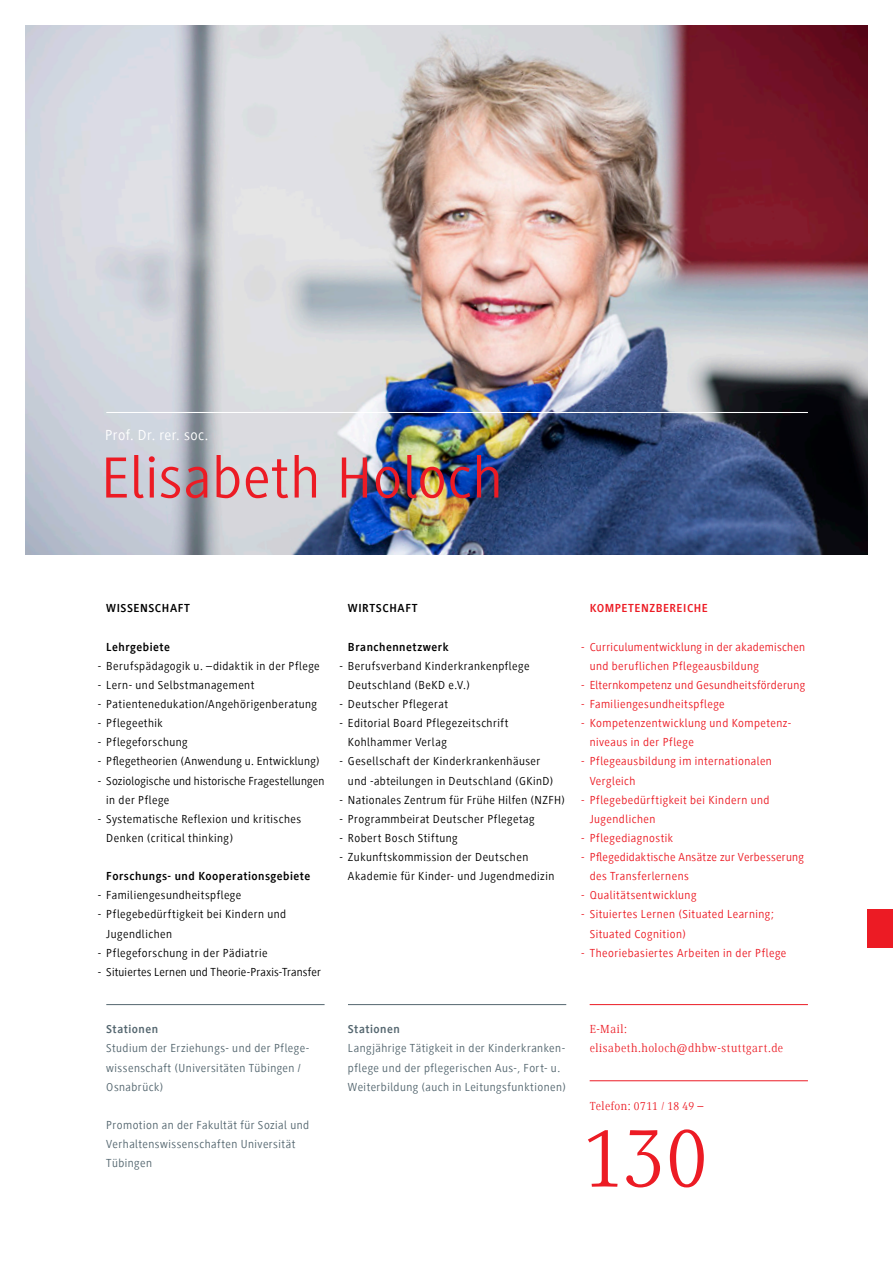
<style>
.page{position:relative;width:893px;height:1263px;background:#fff}
.page>*{position:absolute;margin:0;border:0;box-sizing:border-box;transform-origin:0 0}
.t1{font:85.5px "Generis Serif Com";color:#ec1b24}
.t2{font:60px "Generis Sans Com";letter-spacing:.015em;color:#ec1b24}
.t3{font:15px "Generis Sans Com";letter-spacing:.03em;color:#fff}
.t4{font:12px/19.2px "Generis Sans Com";letter-spacing:.04em;color:#000}
.t5{font:12px/19.2px "Generis Sans Com";letter-spacing:.04em;color:#ec1b24}
.t6{font:12px/19.2px "Generis Sans Com";letter-spacing:.04em;color:#54666f}
.t7{font:12px/19.2px "Generis Sans Com";letter-spacing:.015em;color:#000}
.t8{font:700 12px "Generis Sans Com";letter-spacing:.04em;color:#000}
.t9{font:12px/19.2px "Generis Serif Com";letter-spacing:.045em;color:#ec1b24}
.t10{font:700 12px "Generis Sans Com";letter-spacing:.04em;color:#54666f}
.t11{font:700 12px "Generis Sans Com";letter-spacing:.045em;color:#ec1b24}
</style>
<div class="page">
<img style="left:26px;top:26px;width:841px;height:529px">
<hr style="left:348px;top:1004px;width:218px;height:1px;background:#54666f">
<hr style="left:590px;top:1080px;width:218px;height:1px;background:#ec1b24">
<hr style="left:590px;top:1004px;width:218px;height:1px;background:#ec1b24">
<hr style="left:106px;top:1004px;width:219px;height:1px;background:#54666f">
<div style="left:867px;top:909px;width:26px;height:38px;background:#ec1b24"></div>
<hr style="left:106px;top:412px;width:702px;height:1px;background:#fff">
<p class="t3" style="left:105px;top:427px;width:105px">Prof. Dr. rer. soc.</p>
<h2 class="t2" style="left:101px;top:445px;width:403px">Elisabeth Holoch</h2>
<p class="t8" style="left:106px;top:602px;width:85px">WISSENSCHAFT</p>
<p class="t8" style="left:106px;top:640px;width:65px">Lehrgebiete</p>
<p class="t4" style="left:98px;top:656px;width:223px">- Berufspädagogik u. –didaktik in der Pflege</p>
<p class="t4" style="left:98px;top:675px;width:158px">- Lern- und Selbstmanagement</p>
<p class="t4" style="left:98px;top:694px;width:221px">- Patientenedukation/Angehörigenberatung</p>
<p class="t4" style="left:98px;top:714px;width:66px">- Pflegeethik</p>
<p class="t4" style="left:98px;top:733px;width:91px">- Pflegeforschung</p>
<p class="t4" style="left:98px;top:752px;width:224px">- Pflegetheorien (Anwendung u. Entwicklung)</p>
<p class="t7" style="left:106px;top:771px;width:219px;text-indent:-9px">- Soziologische und historische Fragestellungen in der Pflege</p>
<p class="t4" style="left:106px;top:809px;width:196px;text-indent:-9px">- Systematische Reflexion und kritisches<br>Denken (critical thinking)</p>
<p class="t8" style="left:106px;top:870px;width:205px">Forschungs- und Kooperationsgebiete</p>
<p class="t4" style="left:98px;top:886px;width:145px">- Familiengesundheitspflege</p>
<p class="t4" style="left:106px;top:905px;width:181px;text-indent:-9px">- Pflegebedürftigkeit bei Kindern und<br>Jugendlichen</p>
<p class="t4" style="left:98px;top:943px;width:171px">- Pflegeforschung in der Pädiatrie</p>
<p class="t7" style="left:98px;top:962px;width:225px">- Situiertes Lernen und Theorie-Praxis-Transfer</p>
<p class="t8" style="left:348px;top:602px;width:71px">WIRTSCHAFT</p>
<p class="t8" style="left:348px;top:640px;width:102px">Branchennetzwerk</p>
<p class="t4" style="left:348px;top:656px;width:183px;text-indent:-9px">- Berufsverband Kinderkrankenpflege<br>Deutschland (BeKD e.V.)</p>
<p class="t4" style="left:339px;top:694px;width:110px">- Deutscher Pflegerat</p>
<p class="t4" style="left:348px;top:714px;width:162px;text-indent:-9px">- Editorial Board Pflegezeitschrift<br>Kohlhammer Verlag</p>
<p class="t4" style="left:348px;top:752px;width:207px;text-indent:-9px">- Gesellschaft der Kinderkrankenhäuser und -abteilungen in Deutschland (GKinD)</p>
<p class="t4" style="left:339px;top:790px;width:227px">- Nationales Zentrum für Frühe Hilfen (NZFH)</p>
<p class="t4" style="left:339px;top:809px;width:197px">- Programmbeirat Deutscher Pflegetag</p>
<p class="t4" style="left:339px;top:828px;width:120px">- Robert Bosch Stiftung</p>
<p class="t4" style="left:348px;top:847px;width:208px;text-indent:-9px">- Zukunftskommission der Deutschen<br>Akademie für Kinder- und Jugendmedizin</p>
<p class="t11" style="left:590px;top:602px;width:120px">KOMPETENZBEREICHE</p>
<p class="t5" style="left:590px;top:637px;width:217px;text-indent:-9px">- Curriculumentwicklung in der akademischen und beruflichen Pflegeausbildung</p>
<p class="t5" style="left:581px;top:675px;width:225px">- Elternkompetenz und Gesundheitsförderung</p>
<p class="t5" style="left:581px;top:694px;width:145px">- Familiengesundheitspflege</p>
<p class="t5" style="left:590px;top:714px;width:203px;text-indent:-9px">- Kompetenzentwicklung und Kompetenz&shy;niveaus in der Pflege</p>
<p class="t5" style="left:590px;top:752px;width:184px;text-indent:-9px">- Pflegeausbildung im internationalen<br>Vergleich</p>
<p class="t5" style="left:590px;top:790px;width:181px;text-indent:-9px">- Pflegebedürftigkeit bei Kindern und<br>Jugendlichen</p>
<p class="t5" style="left:581px;top:828px;width:93px">- Pflegediagnostik</p>
<p class="t5" style="left:590px;top:847px;width:216px;text-indent:-9px">- Pflegedidaktische Ansätze zur Verbesserung des Transferlernens</p>
<p class="t5" style="left:581px;top:886px;width:117px">- Qualitätsentwicklung</p>
<p class="t5" style="left:590px;top:905px;width:186px;text-indent:-9px">- Situiertes Lernen (Situated Learning;<br>Situated Cognition)</p>
<p class="t5" style="left:581px;top:943px;width:207px">- Theoriebasiertes Arbeiten in der Pflege</p>
<p class="t10" style="left:106px;top:1023px;width:53px">Stationen</p>
<p class="t6" style="left:106px;top:1039px;width:205px">Studium der Erziehungs- und der Pflege&shy;wissenschaft (Universitäten Tübingen /<br>Osnabrück)</p>
<p class="t6" style="left:106px;top:1115px;width:204px">Promotion an der Fakultät für Sozial und<br>Verhaltenswissenschaften Universität<br>Tübingen</p>
<p class="t10" style="left:348px;top:1023px;width:53px">Stationen</p>
<p class="t6" style="left:348px;top:1039px;width:220px">Langjährige Tätigkeit in der Kinderkranken&shy;pflege und der pflegerischen Aus-, Fort- u.<br>Weiterbildung (auch in Leitungsfunktionen)</p>
<p class="t9" style="left:590px;top:1020px;width:195px">E-Mail: elisabeth.holoch@dhbw-stuttgart.de</p>
<p class="t9" style="left:590px;top:1096px;width:115px">Telefon: 0711 / 18 49 –</p>
<h1 class="t1" style="left:583px;top:1110px;width:126px">130</h1>
</div>
